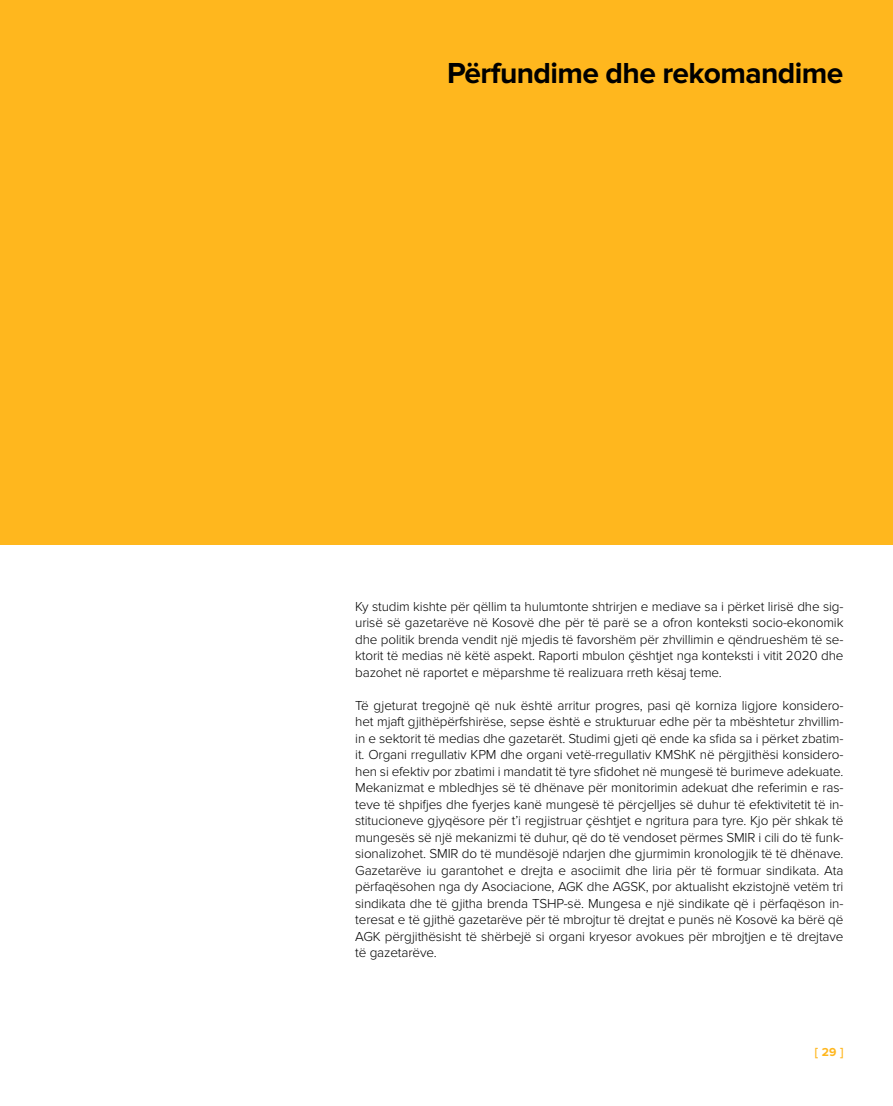
<style>
.page{position:relative;width:893px;height:1106px;background:#fff}
.page>*{position:absolute;margin:0;border:0;box-sizing:border-box;transform-origin:0 0}
.t1{font:700 30px "Proxima Nova";letter-spacing:-.02em;color:#000}
.t2{font:300 13.5px/16.5px "Proxima Nova";letter-spacing:-.01em;color:#000;text-align:justify}
.t3{font:700 12px "Proxima Nova";color:#ffb71e}
</style>
<div class="page">
<div style="left:1px;top:0;width:892px;height:545px;background:#ffb71e"></div>
<h1 class="t1" style="left:447px;top:55px;width:398px">Përfundime dhe rekomandime</h1>
<p class="t2" style="left:355px;top:598px;width:490px">Ky studim kishte për qëllim ta hulumtonte shtrirjen e mediave sa i përket lirisë dhe sig&shy;urisë së gazetarëve në Kosovë dhe për të parë se a ofron konteksti socio-ekonomik dhe politik brenda vendit një mjedis të favorshëm për zhvillimin e qëndrueshëm të se&shy;ktorit të medias në këtë aspekt. Raporti mbulon çështjet nga konteksti i vitit 2020 dhe bazohet në raportet e mëparshme të realizuara rreth kësaj teme.</p>
<p class="t2" style="left:355px;top:697px;width:490px">Të gjeturat tregojnë që nuk është arritur progres, pasi që korniza ligjore konsidero&shy;het mjaft gjithëpërfshirëse, sepse është e strukturuar edhe për ta mbështetur zhvillim&shy;in e sektorit të medias dhe gazetarët. Studimi gjeti që ende ka sfida sa i përket zbatim&shy;it. Organi rregullativ KPM dhe organi vetë-rregullativ KMShK në përgjithësi konsidero&shy;hen si efektiv por zbatimi i mandatit të tyre sfidohet në mungesë të burimeve adekuate.<br>Mekanizmat e mbledhjes së të dhënave për monitorimin adekuat dhe referimin e ras&shy;teve të shpifjes dhe fyerjes kanë mungesë të përcjelljes së duhur të efektivitetit të in&shy;stitucioneve gjyqësore për t’i regjistruar çështjet e ngritura para tyre. Kjo për shkak të mungesës së një mekanizmi të duhur, që do të vendoset përmes SM IR i cili do të funk&shy;sionalizohet. SM IR do të mundësojë ndarjen dhe gjurmimin kronologjik të të dhënave.<br>Gazetarëve iu garantohet e drejta e asociimit dhe liria për të formuar sindikata. Ata përfaqësohen nga dy Asociacione, AGK dhe AGSK, por aktualisht ekzistojnë vetëm tri sindikata dhe të gjitha brenda TSHP-së. M ungesa e një sindikate që i përfaqëson in&shy;teresat e të gjithë gazetarëve për të mbrojtur të drejtat e punës në Kosovë ka bërë që AGK përgjithësisht të shërbejë si organi kryesor avokues për mbrojtjen e të drejtave të gazetarëve.</p>
<p class="t3" style="left:815px;top:1045px;width:30px">[29]</p>
</div>
